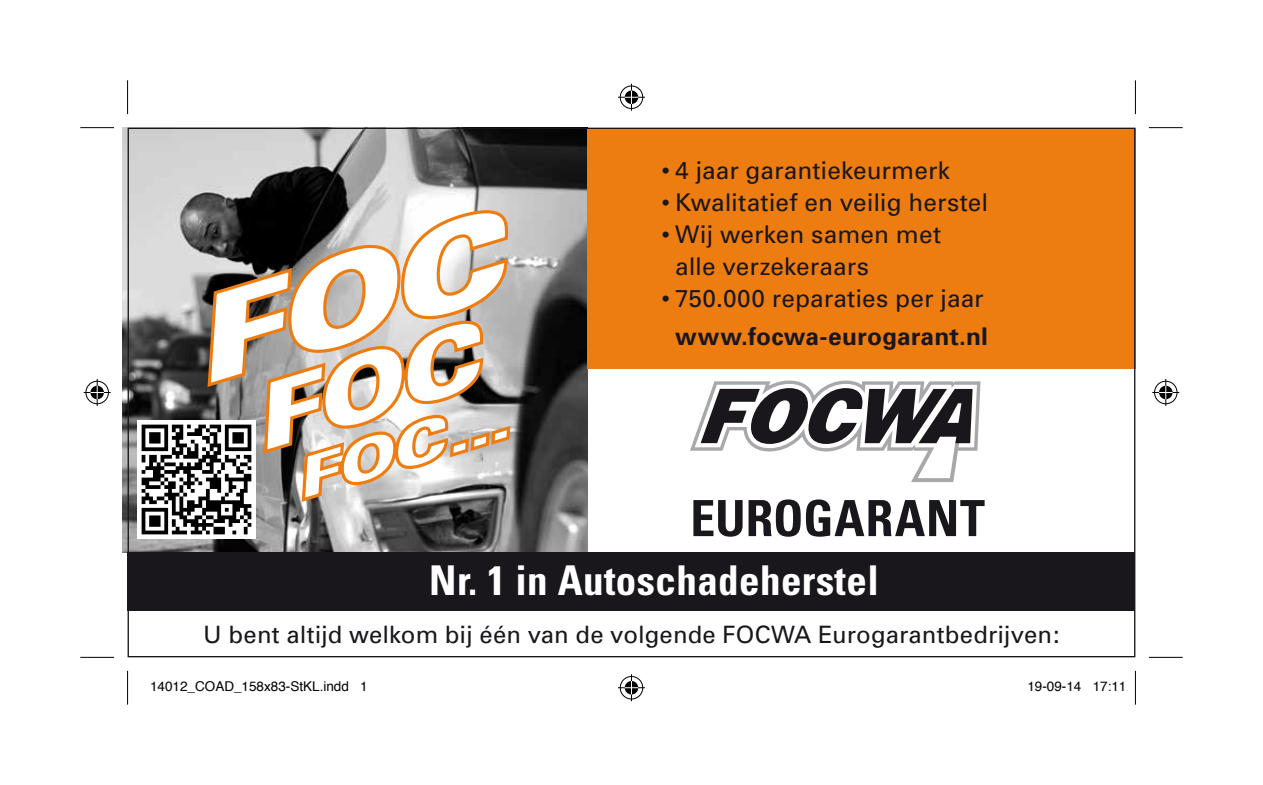
<style>
.page{position:relative;width:1263px;height:785px;background:#fff}
.page>*{position:absolute;margin:0;border:0;box-sizing:border-box;transform-origin:0 0}
.t1{font:700 condensed 40.95px "Univers";letter-spacing:.01em;color:#fff}
.t2{font:24.3px/31.7px "Univers";letter-spacing:.005em;color:#1a171c}
.t3{font:700 24.3px "Univers";letter-spacing:.01em;color:#1a171c}
.t4{font:23.85px "Univers";letter-spacing:.005em;color:#1a171c}
.t5{font:13.5px "Helvetica";color:#000}
</style>
<div class="page">
<img style="left:123px;top:128px;width:464px;height:424px">
<div style="left:587px;top:128px;width:548px;height:240px;background:#ee7d11"></div>
<div style="left:128px;top:552px;width:1007px;height:58px;background:#1a171c"></div>
<svg style="left:690px;top:380px;width:290px;height:102px"></svg>
<svg style="left:693px;top:499px;width:291px;height:37px"></svg>
<svg style="left:262px;top:317px;width:250px;height:186px"></svg>
<svg style="left:205px;top:206px;width:305px;height:183px"></svg>
<img style="left:138px;top:421px;width:117px;height:117px">
<hr style="left:80px;top:127px;width:34px;height:1px;background:#000">
<hr style="left:1149px;top:127px;width:34px;height:1px;background:#000">
<hr style="left:80px;top:657px;width:34px;height:1px;background:#000">
<hr style="left:1149px;top:657px;width:34px;height:1px;background:#000">
<hr style="left:127px;top:80px;width:1px;height:34px;background:#000">
<hr style="left:127px;top:670px;width:1px;height:34px;background:#000">
<hr style="left:1135px;top:80px;width:1px;height:34px;background:#000">
<hr style="left:1135px;top:670px;width:1px;height:34px;background:#000">
<svg style="left:618px;top:84px;width:27px;height:27px"></svg>
<svg style="left:618px;top:674px;width:27px;height:27px"></svg>
<svg style="left:84px;top:379px;width:27px;height:27px"></svg>
<svg style="left:1152px;top:379px;width:27px;height:27px"></svg>
<p class="t2" style="left:661px;top:155px;width:290px">• 4 jaar garantiekeurmerk</p>
<p class="t2" style="left:661px;top:187px;width:328px">• Kwalitatief en veilig herstel</p>
<p class="t2" style="left:675px;top:219px;width:267px;text-indent:-14px">• Wij werken samen met alle verzekeraars</p>
<p class="t2" style="left:661px;top:282px;width:324px">• 750.000 reparaties per jaar</p>
<p class="t3" style="left:675px;top:322px;width:314px">www.focwa-eurogarant.nl</p>
<h1 class="t1" style="left:429px;top:555px;width:451px">Nr. 1 in Autoschadeherstel</h1>
<p class="t4" style="left:203px;top:621px;width:858px">U bent altijd welkom bij één van de volgende FOCWA Eurogarantbedrijven:</p>
<p class="t5" style="left:150px;top:676px;width:219px">14012_COAD_158x83-StKL.indd 1</p>
<p class="t5" style="left:1027px;top:676px;width:101px">19-09-14 17:11</p>
</div>
